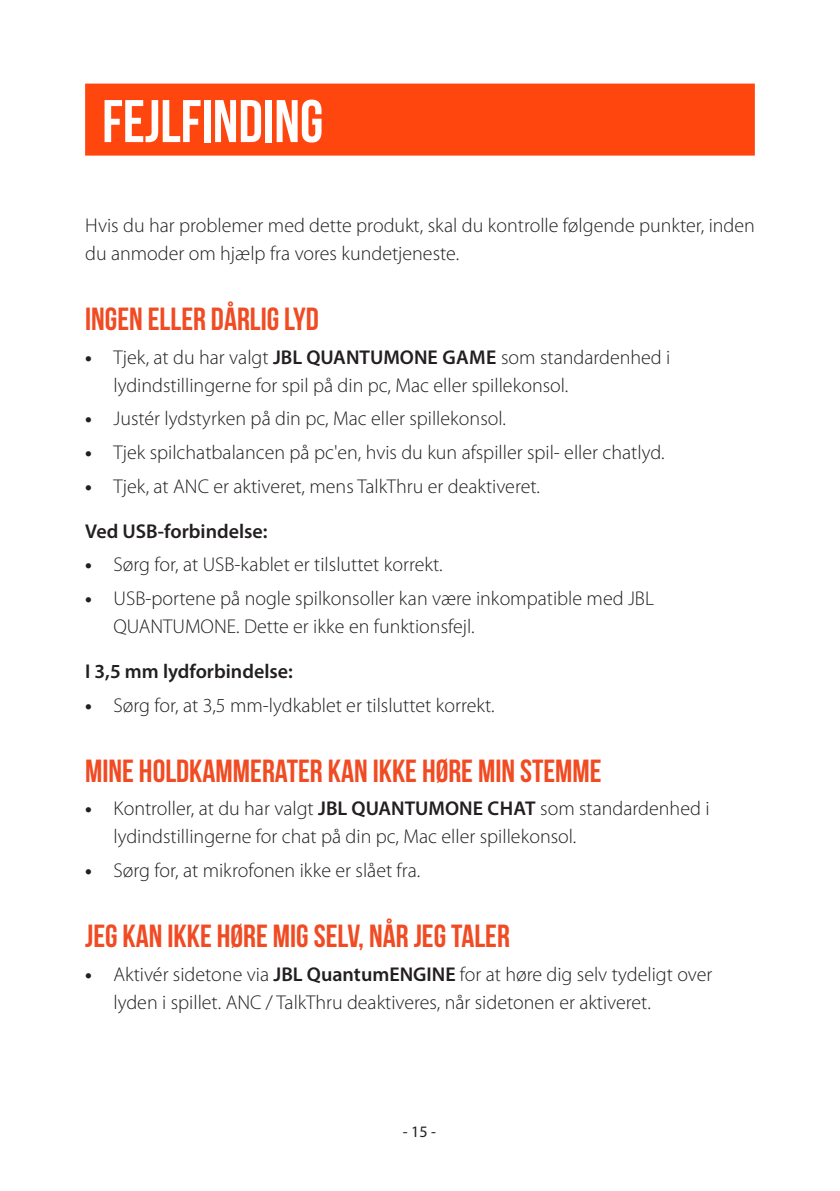
<style>
.page{position:relative;width:840px;height:1191px;background:#fff}
.page>*{position:absolute;margin:0;border:0;box-sizing:border-box;transform-origin:0 0}
.Title1{font:700 60px "Bebas Neue";color:#fff}
.Title3{font:700 32px "Bebas Neue";color:#f04b23}
.Body{font:300 20px/28px "Myriad Pro";color:#231f20}
.Body_Title{font:600 20px "Myriad Pro";color:#231f20}
.t1{font:16px "Myriad Pro";color:#231f20}
.s1{font-weight:700}
.s2{font-weight:600}
</style>
<div class="page">
<div style="left:85px;top:84px;width:669px;height:72px;background:#ff460f"></div>
<p class="Title1" style="left:102px;top:88px;width:222px">FEJLFINDING</p>
<p class="Body" style="left:85px;top:211px;width:671px">Hvis du har problemer med dette produkt, skal du kontrolle følgende punkter, inden du anmoder om hjælp fra vores kundetjeneste.</p>
<p class="Title3" style="left:85px;top:301px;width:235px">INGEN ELLER DÅRLIG LYD</p>
<p class="Body" style="left:113px;top:343px;width:558px;text-indent:-28px"><span class="s1">•</span> Tjek, at du har valgt <span class="s2">JBL QUANTUMONE GAME</span> som standardenhed i lydindstillingerne for spil på din pc, Mac eller spillekonsol.</p>
<p class="Body" style="left:85px;top:405px;width:422px"><span class="s1">•</span> Justér lydstyrken på din pc, Mac eller spillekonsol.</p>
<p class="Body" style="left:85px;top:438px;width:580px"><span class="s1">•</span> Tjek spilchatbalancen på pc'en, hvis du kun afspiller spil- eller chatlyd.</p>
<p class="Body" style="left:85px;top:472px;width:456px"><span class="s1">•</span> Tjek, at ANC er aktiveret, mens TalkThru er deaktiveret.</p>
<p class="Body_Title" style="left:85px;top:518px;width:184px">Ved USB-forbindelse:</p>
<p class="Body" style="left:85px;top:551px;width:359px"><span class="s1">•</span> Sørg for, at USB-kablet er tilsluttet korrekt.</p>
<p class="Body" style="left:113px;top:584px;width:541px;text-indent:-28px"><span class="s1">•</span> USB-portene på nogle spilkonsoller kan være inkompatible med JBL<br>QUANTUMONE. Dette er ikke en funktionsfejl.</p>
<p class="Body_Title" style="left:85px;top:658px;width:209px">I 3,5 mm lydforbindelse:</p>
<p class="Body" style="left:85px;top:691px;width:411px"><span class="s1">•</span> Sørg for, at 3,5 mm-lydkablet er tilsluttet korrekt.</p>
<p class="Title3" style="left:85px;top:753px;width:518px">MINE HOLDKAMMERATER KAN IKKE HØRE MIN STEMME</p>
<p class="Body" style="left:113px;top:795px;width:597px;text-indent:-28px"><span class="s1">•</span> Kontroller, at du har valgt <span class="s2">JBL QUANTUMONE CHAT</span> som standardenhed i lydindstillingerne for chat på din pc, Mac eller spillekonsol.</p>
<p class="Body" style="left:85px;top:856px;width:336px"><span class="s1">•</span> Sørg for, at mikrofonen ikke er slået fra.</p>
<p class="Title3" style="left:85px;top:918px;width:426px">JEG KAN IKKE HØRE MIG SELV, NÅR JEG TALER</p>
<p class="Body" style="left:113px;top:960px;width:600px;text-indent:-28px"><span class="s1">•</span> Aktivér sidetone via <span class="s2">JBL QuantumENGINE</span> for at høre dig selv tydeligt over lyden i spillet. ANC / TalkThru deaktiveres, når sidetonen er aktiveret.</p>
<p class="t1" style="left:402px;top:1122px;width:35px">- 15 -</p>
</div>
